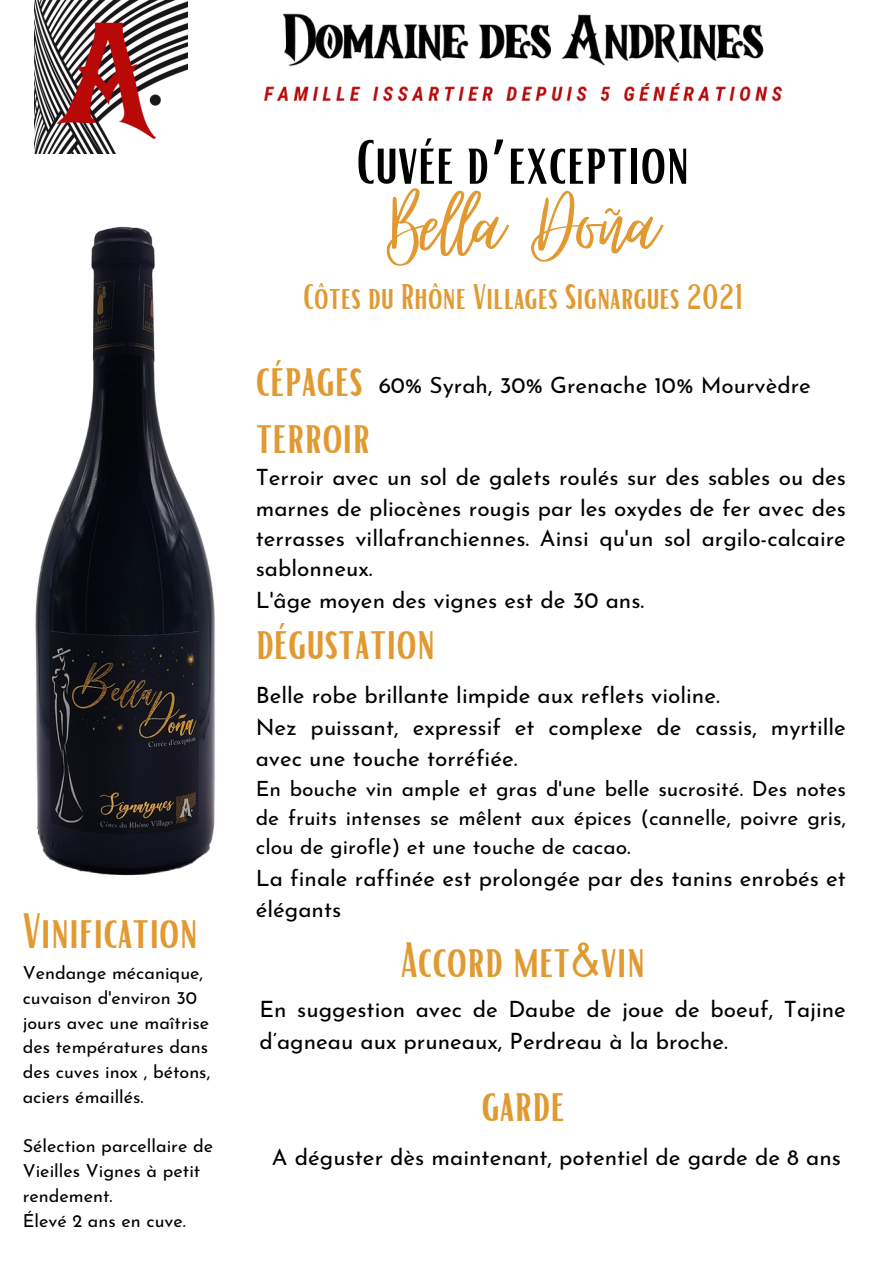
<style>
.page{position:relative;width:893px;height:1264px;background:#fff}
.page>*{position:absolute;margin:0;border:0;box-sizing:border-box;transform-origin:0 0}
.t1{font:112.95px "Virtual";color:#e19a32}
.t2{font:60.6px "Bright";color:#000}
.t3{font:48px "Bright";color:#e19a32}
.t4{font:34.5px "Bright";color:#e19a32}
.t5{font:22.5px/30.3px "Josefin Sans";color:#000}
.t6{font:21px/29.2px "Josefin Sans";color:#000;text-align:justify}
.t7{font:18px/24.8px "Josefin Sans";color:#000}
.s1{font-family:"Noto Sans Gurmukhi"}
</style>
<div class="page">
<img style="left:34px;top:0;width:153px;height:153px">
<img style="left:35px;top:226px;width:180px;height:650px">
<img style="left:264px;top:13px;width:518px;height:89px">
<p class="t3" style="left:23px;top:900px;width:177px">Vinification</p>
<p class="t7" style="left:23px;top:962px;width:189px">Vendange mécanique, cuvaison d'environ 30 jours avec une maîtrise des températures dans des cuves inox , bétons, aciers émaillés.</p>
<p class="t7" style="left:23px;top:1135px;width:192px">Sélection parcellaire de<br>Vieilles Vignes à petit rendement.</p>
<p class="t7" style="left:23px;top:1209px;width:165px">Élevé 2 ans en cuve.</p>
<p class="t2" style="left:356px;top:123px;width:334px">Cuvée d<span class="s1">’</span>exception</p>
<p class="t1" style="left:388px;top:164px;width:271px">Bella Doña</p>
<p class="t4" style="left:303px;top:274px;width:440px">Côtes du Rhône Villages Signargues 2021</p>
<p class="t3" style="left:256px;top:348px;width:109px">cépages</p>
<p class="t3" style="left:256px;top:405px;width:116px">terroir</p>
<p class="t5" style="left:378px;top:372px;width:434px">60% Syrah, 30% Grenache 10% Mourvèdre</p>
<p class="t5" style="left:256px;top:464px;width:591px;text-align:justify">Terroir avec un sol de galets roulés sur des sables ou des marnes de pliocènes rougis par les oxydes de fer avec des terrasses villafranchiennes. Ainsi qu'un sol argilo-calcaire sablonneux.</p>
<p class="t5" style="left:256px;top:587px;width:390px">L'âge moyen des vignes est de 30 ans.</p>
<p class="t3" style="left:256px;top:610px;width:181px">dégustation</p>
<p class="t5" style="left:256px;top:682px;width:465px">Belle robe brillante limpide aux reflets violine.</p>
<p class="t5" style="left:256px;top:713px;width:591px;line-height:31.5px">Nez puissant, expressif et complexe de cassis, myrtille avec une touche torréfiée.</p>
<p class="t6" style="left:256px;top:775px;width:591px">En bouche vin ample et gras d'une belle sucrosité. Des notes de fruits intenses se mêlent aux épices (cannelle, poivre gris, clou de girofle) et une touche de cacao.</p>
<p class="t5" style="left:256px;top:864px;width:591px;line-height:31.5px">La finale raffinée est prolongée par des tanins enrobés et élégants</p>
<p class="t3" style="left:401px;top:928px;width:246px">Accord met&amp;vin</p>
<p class="t5" style="left:259px;top:995px;width:588px;line-height:31.5px">En suggestion avec de Daube de joue de boeuf, Tajine d’agneau aux pruneaux, Perdreau à la broche.</p>
<p class="t3" style="left:481px;top:1073px;width:85px">garde</p>
<p class="t5" style="left:272px;top:1143px;width:570px">A déguster dès maintenant, potentiel de garde de 8 ans</p>
</div>
